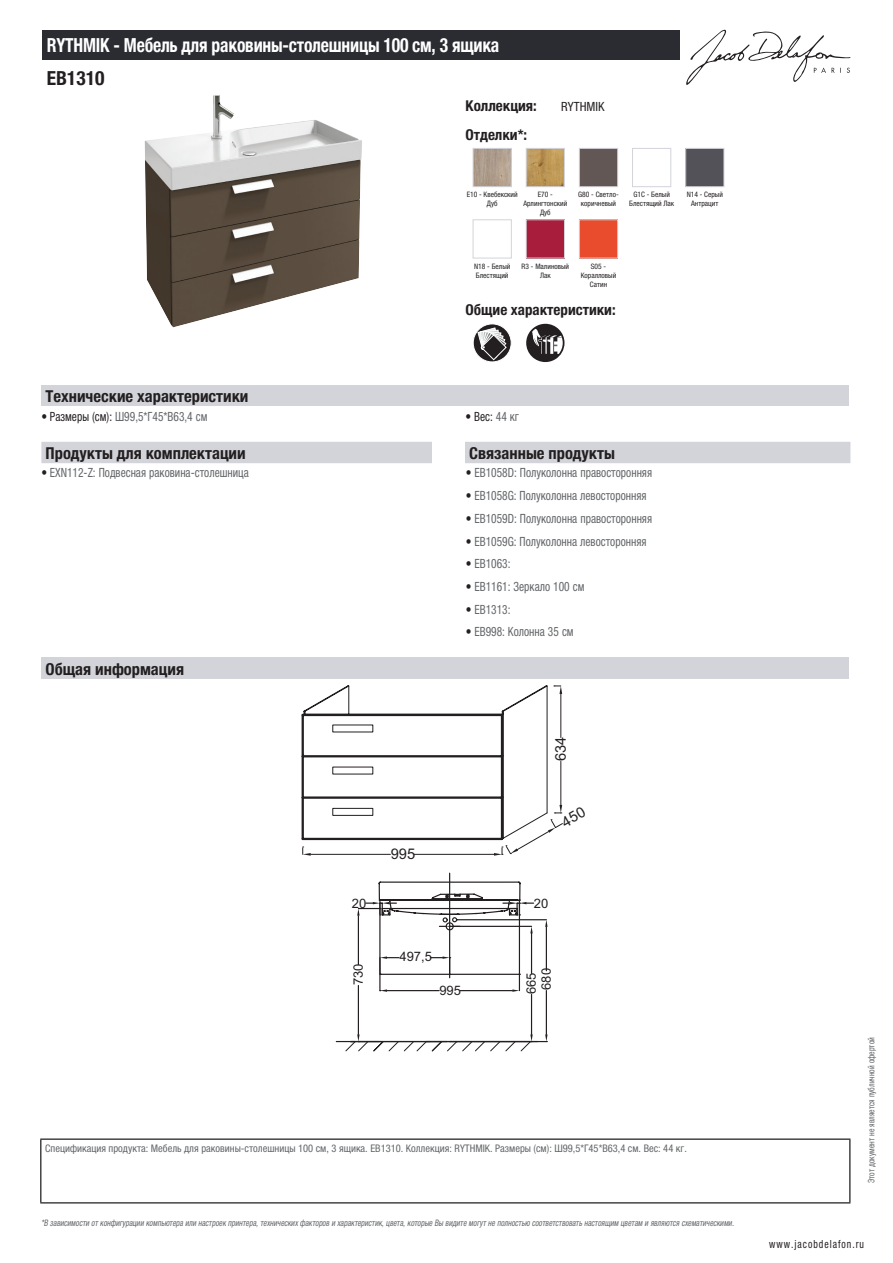
<style>
.page{position:relative;width:893px;height:1263px;background:#fff}
.page>*{position:absolute;margin:0;border:0;box-sizing:border-box;transform-origin:0 0}
.t1{font:700 condensed 19.5px "Helvetica Neue LTCYR";letter-spacing:-.01em;color:#fff;scale:.9 1}
.t2{font:700 condensed 19.5px "Helvetica Neue LTCYR";color:#231f20}
.t3{font:700 condensed 16.5px "Helvetica Neue LTCYR";color:#231f20}
.t4{font:700 condensed 15px "Helvetica Neue LTCYR";color:#231f20}
.t5{font:14.7px "Arial";color:#231f20}
.t6{font:13.05px "Arial";color:#231f20}
.t7{font:condensed 12.75px "Helvetica Neue LTCYR";color:#626568;scale:.9 1}
.t8{font:condensed 12.75px "Helvetica Neue LTCYR";color:#231f20;scale:.9 1}
.t9{font:condensed 12.75px "Helvetica Neue LTCYR";color:#231f20}
.t10{font:condensed 11.25px "Helvetica Neue LTCYR";letter-spacing:.1em;color:#231f20;scale:.87 1}
.t11{font:condensed 10.5px "Helvetica Neue LTCYR";color:#626568}
.t12{font:italic condensed 9px "Helvetica Neue LTCYR";color:#626568;scale:.87 1}
.t13{font:condensed 9px "Helvetica Neue LTCYR";color:#626568;scale:.87 1}
.t14{font:condensed 7.5px/9px "Helvetica Neue LTCYR";color:#231f20;text-align:center}
.s1{color:#231f20}
.s2{color:#626568}
</style>
<div class="page">
<svg style="left:686px;top:30px;width:164px;height:55px"></svg>
<img style="left:145px;top:95px;width:217px;height:232px">
<img style="left:475px;top:150px;width:35px;height:35px">
<div style="left:473px;top:148px;width:39px;height:39px;border:1px solid #d3d4da"></div>
<img style="left:528px;top:150px;width:35px;height:35px">
<div style="left:526px;top:148px;width:39px;height:39px;border:1px solid #d3d4da"></div>
<img style="left:581px;top:150px;width:35px;height:35px">
<div style="left:579px;top:148px;width:39px;height:39px;border:1px solid #d3d4da"></div>
<div style="left:632px;top:148px;width:39px;height:39px;border:1px solid #d3d4da"></div>
<img style="left:687px;top:150px;width:35px;height:35px">
<div style="left:685px;top:148px;width:39px;height:39px;border:1px solid #d3d4da"></div>
<div style="left:473px;top:219px;width:39px;height:39px;border:1px solid #d3d4da"></div>
<img style="left:528px;top:221px;width:35px;height:35px">
<div style="left:526px;top:219px;width:39px;height:39px;border:1px solid #d3d4da"></div>
<img style="left:581px;top:221px;width:35px;height:35px">
<div style="left:579px;top:219px;width:39px;height:39px;border:1px solid #d3d4da"></div>
<svg style="left:473px;top:324px;width:38px;height:38px"></svg>
<div style="left:473px;top:324px;width:38px;height:38px;border:1px solid #fff;border-radius:50%"></div>
<svg style="left:478px;top:328px;width:28px;height:32px"></svg>
<svg style="left:526px;top:324px;width:38px;height:38px"></svg>
<div style="left:41px;top:385px;width:808px;height:21px;background:#d3d4da"></div>
<div style="left:41px;top:442px;width:809px;height:21px;background:#d3d4da"></div>
<div style="left:432px;top:442px;width:33px;height:21px;background:#fff"></div>
<div style="left:41px;top:658px;width:808px;height:21px;background:#d3d4da"></div>
<hr style="left:449px;top:873px;width:1px;height:105px;background:#231f20">
<hr style="left:457px;top:919px;width:89px;height:1px;background:#231f20">
<hr style="left:457px;top:1041px;width:89px;height:1px;background:#231f20">
<hr style="left:546px;top:927px;width:1px;height:44px;background:#231f20">
<hr style="left:546px;top:990px;width:1px;height:44px;background:#231f20">
<svg style="left:545px;top:920px;width:3px;height:7px"></svg>
<svg style="left:336px;top:881px;width:203px;height:170px"></svg>
<svg style="left:545px;top:1034px;width:3px;height:8px"></svg>
<div style="left:43px;top:30px;width:637px;height:30px;background:#2a2c32"></div>
<hr style="left:40px;top:1138px;width:810px;height:2px;background:#040503">
<hr style="left:40px;top:1140px;width:1px;height:62px;background:#040503">
<hr style="left:849px;top:1140px;width:1px;height:62px;background:#040503">
<hr style="left:40px;top:1202px;width:810px;height:1px;background:#040503">
<svg style="left:302px;top:685px;width:261px;height:171px"></svg>
<h1 class="t1" style="left:47px;top:34px;width:504px">RYTHMIK - Мебель для раковины-столешницы 100 см, 3 ящика</h1>
<h1 class="t2" style="left:47px;top:67px;width:59px">EB1310</h1>
<p class="t4" style="left:466px;top:97px;width:73px">Коллекция:</p>
<p class="t9" style="left:561px;top:99px;width:45px">RYTHMIK</p>
<p class="t4" style="left:466px;top:126px;width:63px">Отделки*:</p>
<p class="t14" style="left:467px;top:190px;width:52px">E10 - Квебекский<br>Дуб</p>
<p class="t14" style="left:523px;top:190px;width:45px">E70 -<br>Арлингтонский<br>Дуб</p>
<p class="t14" style="left:578px;top:190px;width:42px">G80 - Светло&shy;коричневый</p>
<p class="t14" style="left:629px;top:190px;width:47px">G1C - Белый<br>Блестящий Лак</p>
<p class="t14" style="left:687px;top:190px;width:38px">N14 - Серый<br>Антрацит</p>
<p class="t14" style="left:474px;top:261px;width:38px;text-align:left">N18 - Белый<br>Блестящий</p>
<p class="t14" style="left:522px;top:261px;width:49px">R3 - Малиновый<br>Лак</p>
<p class="t14" style="left:581px;top:261px;width:37px">S05 -<br>Коралловый<br>Сатин</p>
<p class="t4" style="left:466px;top:302px;width:152px">Общие характеристики:</p>
<p class="t3" style="left:46px;top:387px;width:204px">Технические характеристики</p>
<p class="t7" style="left:41px;top:409px;width:186px"><span class="s1">• Размеры (см):</span> Ш99,5*Г45*В63,4 см</p>
<p class="t8" style="left:466px;top:409px;width:61px">• Вес: <span class="s2">44 кг</span></p>
<p class="t3" style="left:46px;top:444px;width:202px">Продукты для комплектации</p>
<p class="t3" style="left:469px;top:444px;width:147px">Связанные продукты</p>
<p class="t7" style="left:41px;top:466px;width:232px"><span class="s1">•</span> EXN112-Z: Подвесная раковина-столешница</p>
<p class="t7" style="left:466px;top:466px;width:208px"><span class="s1">•</span> EB1058D: Полуколонна правосторонняя</p>
<p class="t7" style="left:466px;top:488px;width:202px"><span class="s1">•</span> EB1058G: Полуколонна левосторонняя</p>
<p class="t7" style="left:466px;top:511px;width:208px"><span class="s1">•</span> EB1059D: Полуколонна правосторонняя</p>
<p class="t7" style="left:466px;top:534px;width:202px"><span class="s1">•</span> EB1059G: Полуколонна левосторонняя</p>
<p class="t7" style="left:466px;top:557px;width:51px"><span class="s1">•</span> EB1063:</p>
<p class="t7" style="left:466px;top:579px;width:133px"><span class="s1">•</span> EB1161: Зеркало 100 см</p>
<p class="t7" style="left:466px;top:602px;width:51px"><span class="s1">•</span> EB1313:</p>
<p class="t7" style="left:466px;top:625px;width:121px"><span class="s1">•</span> EB998: Колонна 35 cм</p>
<p class="t3" style="left:46px;top:660px;width:140px">Общая информация</p>
<p class="t5" style="left:391px;top:844px;width:26px">995</p>
<p class="t5" style="left:551px;top:761px;width:26px;rotate:-90deg">634</p>
<p class="t6" style="left:352px;top:894px;width:16px">20</p>
<p class="t6" style="left:534px;top:894px;width:16px">20</p>
<p class="t6" style="left:399px;top:948px;width:34px">497,5</p>
<p class="t6" style="left:350px;top:985px;width:23px;rotate:-90deg">730</p>
<p class="t6" style="left:538px;top:990px;width:23px;rotate:-90deg">680</p>
<p class="t6" style="left:523px;top:994px;width:23px;rotate:-90deg">665</p>
<p class="t6" style="left:439px;top:982px;width:23px">995</p>
<p class="t11" style="left:45px;top:1142px;width:643px">Спецификация продукта: Мебель для раковины-столешницы 100 см, 3 ящика. EB1310. Коллекция: RYTHMIK. Размеры (см): Ш99,5*Г45*В63,4 см. Вес: 44 кг.</p>
<p class="t12" style="left:41px;top:1218px;width:800px">*В зависимости отконфигурации компьютера или настроек принтера,техническихфакторов и характеристик,цвета,которые Вы видите могутне полностью соответствоватьнастоящим цветам и являются схематическими.</p>
<p class="t13" style="left:866px;top:1183px;width:169px;rotate:-90deg">Этот документ не является публичной офертой</p>
<p class="t10" style="left:769px;top:1237px;width:110px">www.jacobdelafon.ru</p>
</div>
